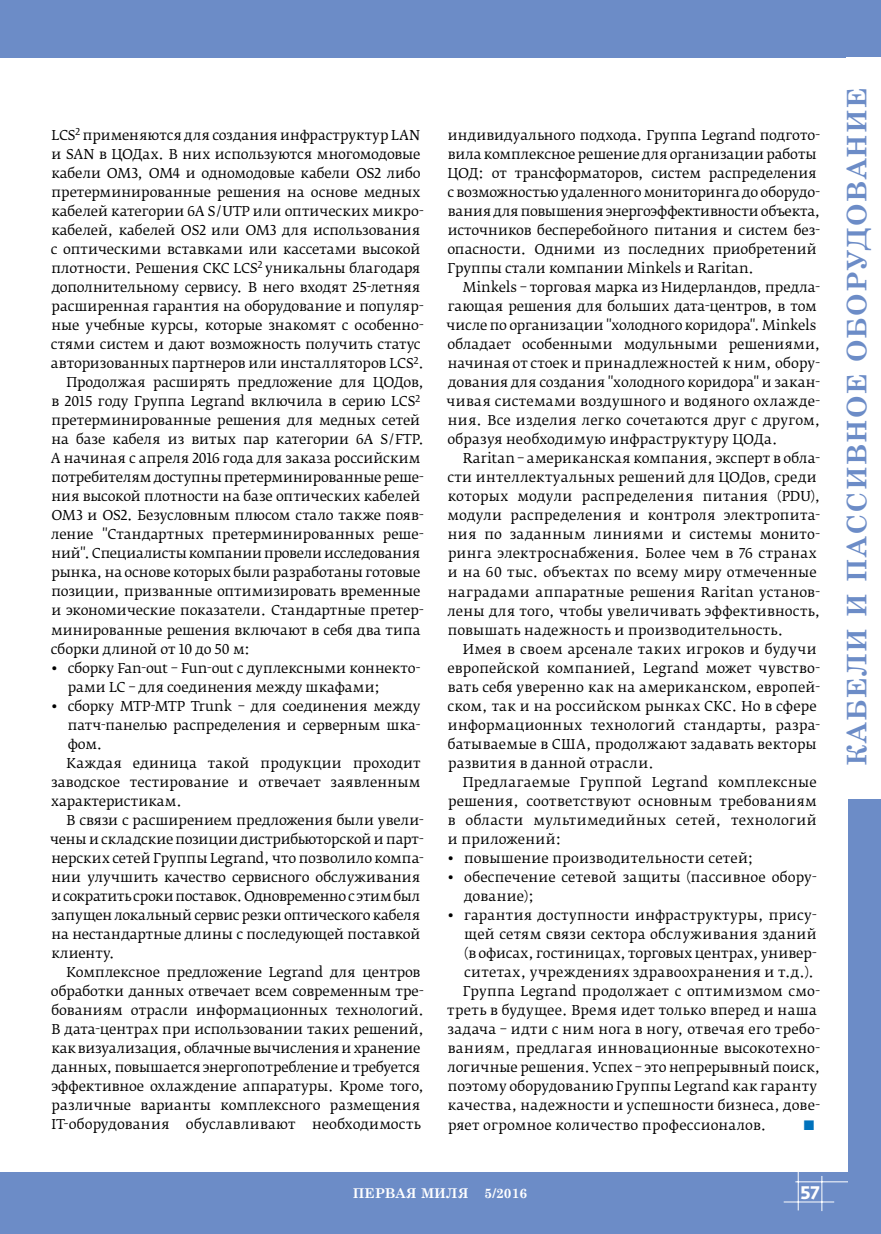
<style>
.page{position:relative;width:881px;height:1234px;background:#fff}
.page>*{position:absolute;margin:0;border:0;box-sizing:border-box;transform-origin:0 0}
.t1{font:700 27px "Century Schoolbook";letter-spacing:.05em;color:#6c8cc7}
.t2{font:700 18px "Fedra Sans Pro";color:#fff}
.t3{font:13.5px/19px "Fedra Serif B Pro";color:#000}
.t4{font:13.5px "Fedra Serif B Pro";letter-spacing:-.02em;color:#000}
.t5{font:13.5px "Fedra Serif B Pro";letter-spacing:-.025em;color:#000}
.t6{font:13.5px "Fedra Serif B Pro";letter-spacing:.02em;color:#000}
.t7{font:700 13.5px "Century Schoolbook";color:#fff}
.t8{font:13.5px "Fedra Serif B Pro";color:#0072bc}
</style>
<div class="page">
<div style="left:0;top:0;width:880px;height:57px;background:#6c8cc7"></div>
<div style="left:0;top:1172px;width:880px;height:61px;background:#6c8cc7"></div>
<hr style="left:783px;top:1201px;width:50px;height:1px;background:#fff">
<hr style="left:797px;top:1171px;width:1px;height:39px;background:#fff">
<hr style="left:821px;top:1175px;width:1px;height:35px;background:#fff">
<hr style="left:795px;top:1181px;width:85px;height:1px;background:#fff">
<div style="left:847px;top:0;width:33px;height:1233px;background:#6c8cc7"></div>
<div style="left:846px;top:57px;width:34px;height:741px;background:#fff"></div>
<p class="t3" style="left:51px;top:125px;width:370px">LCS<sup>2</sup> применяются для создания инфраструктур LAN</p>
<p class="t4" style="left:51px;top:145px;width:370px">и SAN в ЦОДах. В них используются многомодовые</p>
<p class="t3" style="left:51px;top:163px;width:370px">кабели OM3, OM4 и одномодовые кабели OS2 либо</p>
<p class="t3" style="left:51px;top:182px;width:370px">претерминированные решения на основе медных</p>
<p class="t3" style="left:51px;top:201px;width:374px">кабелей категории 6А S/UTP или оптических микро-</p>
<p class="t3" style="left:51px;top:220px;width:370px">кабелей, кабелей OS2 или OM3 для использования</p>
<p class="t3" style="left:51px;top:239px;width:371px">с оптическими вставками или кассетами высокой</p>
<p class="t3" style="left:51px;top:258px;width:370px">плотности. Решения СКС LCS<sup>2</sup> уникальны благодаря</p>
<p class="t3" style="left:52px;top:277px;width:370px">дополнительному сервису. В него входят 25-летняя</p>
<p class="t3" style="left:52px;top:296px;width:373px">расширенная гарантия на оборудование и популяр-</p>
<p class="t3" style="left:51px;top:315px;width:374px">ные учебные курсы, которые знакомят с особенно-</p>
<p class="t3" style="left:51px;top:334px;width:371px">стями систем и дают возможность получить статус</p>
<p class="t3" style="left:51px;top:353px;width:374px">авторизованных партнеров или инсталляторов LCS<sup>2</sup>.</p>
<p class="t3" style="left:66px;top:373px;width:359px">Продолжая расширять предложение для ЦОДов,</p>
<p class="t3" style="left:51px;top:392px;width:370px">в 2015 году Группа Legrand включила в серию LCS<sup>2</sup></p>
<p class="t3" style="left:51px;top:411px;width:370px">претерминированные решения для медных сетей</p>
<p class="t3" style="left:51px;top:430px;width:374px">на базе кабеля из витых пар категории 6А S/FTP.</p>
<p class="t3" style="left:51px;top:449px;width:371px">А начиная с апреля 2016 года для заказа российским</p>
<p class="t3" style="left:51px;top:468px;width:374px">потребителям доступны претерминированные реше-</p>
<p class="t3" style="left:51px;top:487px;width:370px">ния высокой плотности на базе оптических кабелей</p>
<p class="t3" style="left:52px;top:506px;width:373px">OM3 и OS2. Безусловным плюсом стало также появ-</p>
<p class="t3" style="left:51px;top:525px;width:374px">ление "Стандартных претерминированных реше-</p>
<p class="t5" style="left:51px;top:545px;width:370px">ний". Специалисты компании провели исследования</p>
<p class="t3" style="left:52px;top:563px;width:370px">рынка, на основе которых были разработаны готовые</p>
<p class="t3" style="left:51px;top:582px;width:370px">позиции, призванные оптимизировать временные</p>
<p class="t3" style="left:51px;top:601px;width:374px">и экономические показатели. Стандартные претер-</p>
<p class="t3" style="left:51px;top:620px;width:371px">минированные решения включают в себя два типа</p>
<p class="t3" style="left:51px;top:639px;width:201px">сборки длиной от 10 до 50 м:</p>
<p class="t3" style="left:68px;top:658px;width:354px;text-indent:-16px">• сборку Fan-out – Fun-out с дуплексными коннекто&shy;рами LC – для соединения между шкафами;</p>
<p class="t3" style="left:51px;top:696px;width:370px">• сборку MTP-MTP Trunk – для соединения между</p>
<p class="t3" style="left:68px;top:715px;width:354px">патч-панелью распределения и серверным шка-</p>
<p class="t3" style="left:68px;top:734px;width:36px">фом.</p>
<p class="t3" style="left:66px;top:753px;width:355px">Каждая единица такой продукции проходит</p>
<p class="t3" style="left:51px;top:772px;width:371px">заводское тестирование и отвечает заявленным</p>
<p class="t3" style="left:51px;top:791px;width:132px">характеристикам.</p>
<p class="t3" style="left:66px;top:810px;width:359px">В связи с расширением предложения были увели-</p>
<p class="t3" style="left:50px;top:829px;width:374px">чены и складские позиции дистрибьюторской и парт-</p>
<p class="t3" style="left:51px;top:848px;width:374px">нерских сетей Группы Legrand, что позволило компа-</p>
<p class="t3" style="left:51px;top:867px;width:370px">нии улучшить качество сервисного обслуживания</p>
<p class="t5" style="left:51px;top:887px;width:370px">и сократить сроки поставок. Одновременно с этим был</p>
<p class="t4" style="left:51px;top:906px;width:370px">запущен локальный сервис резки оптического кабеля</p>
<p class="t3" style="left:51px;top:924px;width:370px">на нестандартные длины с последующей поставкой</p>
<p class="t3" style="left:51px;top:943px;width:65px">клиенту.</p>
<p class="t3" style="left:66px;top:962px;width:355px">Комплексное предложение Legrand для центров</p>
<p class="t3" style="left:51px;top:981px;width:374px">обработки данных отвечает всем современным тре-</p>
<p class="t3" style="left:51px;top:1000px;width:374px">бованиям отрасли информационных технологий.</p>
<p class="t3" style="left:51px;top:1019px;width:374px">В дата-центрах при использовании таких решений,</p>
<p class="t4" style="left:51px;top:1039px;width:370px">как визуализация, облачные вычисления и хранение</p>
<p class="t3" style="left:52px;top:1057px;width:370px">данных, повышается энергопотребление и требуется</p>
<p class="t3" style="left:51px;top:1076px;width:374px">эффективное охлаждение аппаратуры. Кроме того,</p>
<p class="t3" style="left:52px;top:1095px;width:370px">различные варианты комплексного размещения</p>
<p class="t3" style="left:51px;top:1114px;width:370px">IT-оборудования обуславливают необходимость</p>
<p class="t3" style="left:447px;top:125px;width:374px">индивидуального подхода. Группа Legrand подгото&shy;вила комплексное решение для организации работы ЦОД: от трансформаторов, систем распределения с возможностью удаленного мониторинга до оборудо&shy;вания для повышения энергоэффективности объекта, источников бесперебойного питания и систем без&shy;опасности. Одними из последних приобретений Группы стали компании Minkels и Raritan.</p>
<p class="t3" style="left:446px;top:277px;width:375px;text-indent:16px">Minkels – торговая марка из Нидерландов, предла&shy;гающая решения для больших дата-центров, в том числе по организации "холодного коридора". Minkels обладает особенными модульными решениями, начиная от стоек и принадлежностей к ним, обору&shy;дования для создания "холодного коридора" и закан&shy;чивая системами воздушного и водяного охлажде&shy;ния. Все изделия легко сочетаются друг с другом, образуя необходимую инфраструктуру ЦОДа.</p>
<p class="t3" style="left:447px;top:449px;width:374px;text-indent:16px">Raritan – американская компания, эксперт в обла&shy;сти интеллектуальных решений для ЦОДов, среди которых модули распределения питания (PDU), модули распределения и контроля электропита&shy;ния по заданным линиями и системы монито&shy;ринга электроснабжения. Более чем в 76 странах и на 60 тыс. объектах по всему миру отмеченные наградами аппаратные решения Raritan установ&shy;лены для того, чтобы увеличивать эффективность, повышать надежность и производительность.</p>
<p class="t3" style="left:447px;top:639px;width:374px;text-indent:15px">Имея в своем арсенале таких игроков и будучи европейской компанией, Legrand может чувство&shy;вать себя уверенно как на американском, европей&shy;ском, так и на российском рынках СКС. Но в сфере информационных технологий стандарты, разра&shy;батываемые в США, продолжают задавать векторы развития в данной отрасли.</p>
<p class="t3" style="left:447px;top:772px;width:370px;text-align:justify;text-indent:15px">Предлагаемые Группой Legrand комплексные решения, соответствуют основным требованиям в области мультимедийных сетей, технологий и приложений:</p>
<p class="t3" style="left:447px;top:848px;width:307px">• повышение производительности сетей;</p>
<p class="t3" style="left:464px;top:867px;width:354px;text-indent:-16px">• обеспечение сетевой защиты (пассивное обору&shy;дование);</p>
<p class="t3" style="left:447px;top:905px;width:370px">• гарантия доступности инфраструктуры, прису-</p>
<p class="t3" style="left:464px;top:924px;width:354px">щей сетям связи сектора обслуживания зданий</p>
<p class="t3" style="left:464px;top:943px;width:354px">(в офисах, гостиницах, торговых центрах, универ-</p>
<p class="t6" style="left:464px;top:963px;width:351px">ситетах, учреждениях здравоохранения и т.д.).</p>
<p class="t3" style="left:462px;top:981px;width:359px">Группа Legrand продолжает с оптимизмом смо-</p>
<p class="t3" style="left:447px;top:1000px;width:371px">треть в будущее. Время идет только вперед и наша</p>
<p class="t3" style="left:447px;top:1019px;width:374px">задача – идти с ним нога в ногу, отвечая его требо-</p>
<p class="t3" style="left:447px;top:1038px;width:374px">ваниям, предлагая инновационные высокотехно-</p>
<p class="t3" style="left:447px;top:1057px;width:374px">логичные решения. Успех – это непрерывный поиск,</p>
<p class="t3" style="left:447px;top:1076px;width:371px">поэтому оборудованию Группы Legrand как гаранту</p>
<p class="t6" style="left:447px;top:1096px;width:374px">качества, надежности и успешности бизнеса, дове-</p>
<p class="t3" style="left:448px;top:1114px;width:320px">ряет огромное количество профессионалов.</p>
<p class="t8" style="left:802px;top:1116px;width:14px">■</p>
<p class="t7" style="left:352px;top:1181px;width:176px">ПЕРВАЯ МИЛЯ 5/2016</p>
<h2 class="t2" style="left:799px;top:1180px;width:21px">57</h2>
<h1 class="t1" style="left:835px;top:765px;width:680px;rotate:-90deg">Кабели и пассивное оборудование</h1>
</div>
